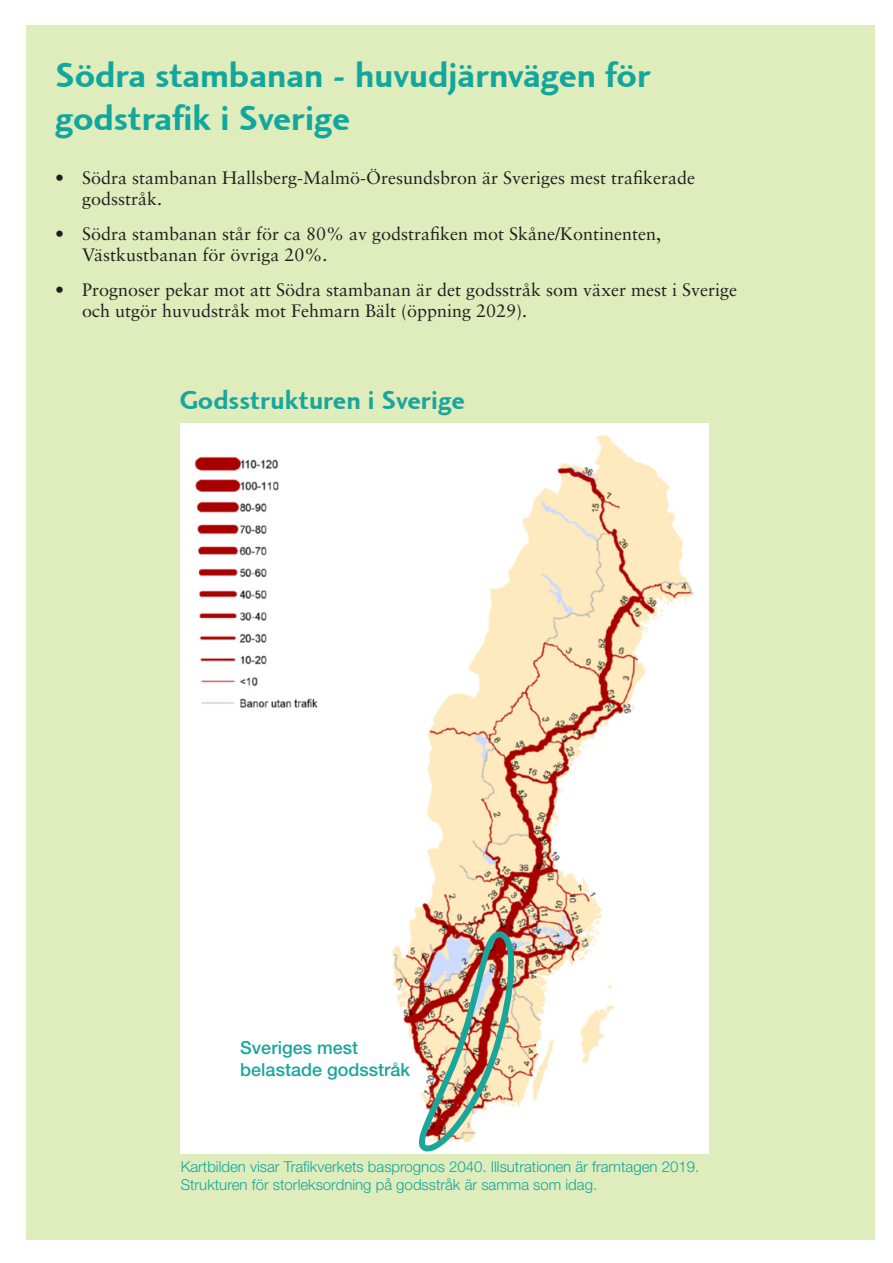
<style>
.page{position:relative;width:893px;height:1263px;background:#fff}
.page>*{position:absolute;margin:0;border:0;box-sizing:border-box;transform-origin:0 0}
.t1{font:36px/43.2px "Charlotte Sans Bold LET";color:#12a79d}
.t2{font:27px "Charlotte Sans Bold LET";color:#1ba69c}
.t3{font:18px/21.6px "Sabon LT Std";color:#231f20}
.t4{font:500 18px/21.6px "Helvetica Neue LT Std";color:#1ba69c}
.t5{font:300 15px/18px "Helvetica Neue LT Std";color:#12a79d}
</style>
<div class="page">
<div style="left:27px;top:26px;width:848px;height:1213px;background:#dfecbc"></div>
<img style="left:181px;top:424px;width:528px;height:729px">
<img style="left:410px;top:922px;width:111px;height:232px">
<p class="t1" style="left:55px;top:53px;width:597px">Södra stambanan - huvudjärnvägen för godstrafik i Sverige</p>
<p class="t3" style="left:82px;top:167px;width:615px;text-indent:-27px">• Södra stambanan Hallsberg-Malmö-Öresundsbron är Sveriges mest trafikerade godsstråk.</p>
<p class="t3" style="left:82px;top:223px;width:581px;text-indent:-27px">• Södra stambanan står för ca 80% av godstrafiken mot Skåne/Kontinenten,<br>Västkustbanan för övriga 20%.</p>
<p class="t3" style="left:82px;top:278px;width:657px;text-indent:-27px">• Prognoser pekar mot att Södra stambanan är det godsstråk som växer mest i Sverige och utgör huvudstråk mot Fehmarn Bält (öppning 2029).</p>
<p class="t2" style="left:179px;top:384px;width:287px">Godsstrukturen i Sverige</p>
<p class="t4" style="left:240px;top:1037px;width:171px">Sveriges mest belastade godsstråk</p>
<p class="t5" style="left:181px;top:1157px;width:520px">Kartbilden visar Trafikverkets basprognos 2040. Illsutrationen är framtagen 2019.<br>Strukturen för storleksordning på godsstråk är samma som idag.</p>
</div>
